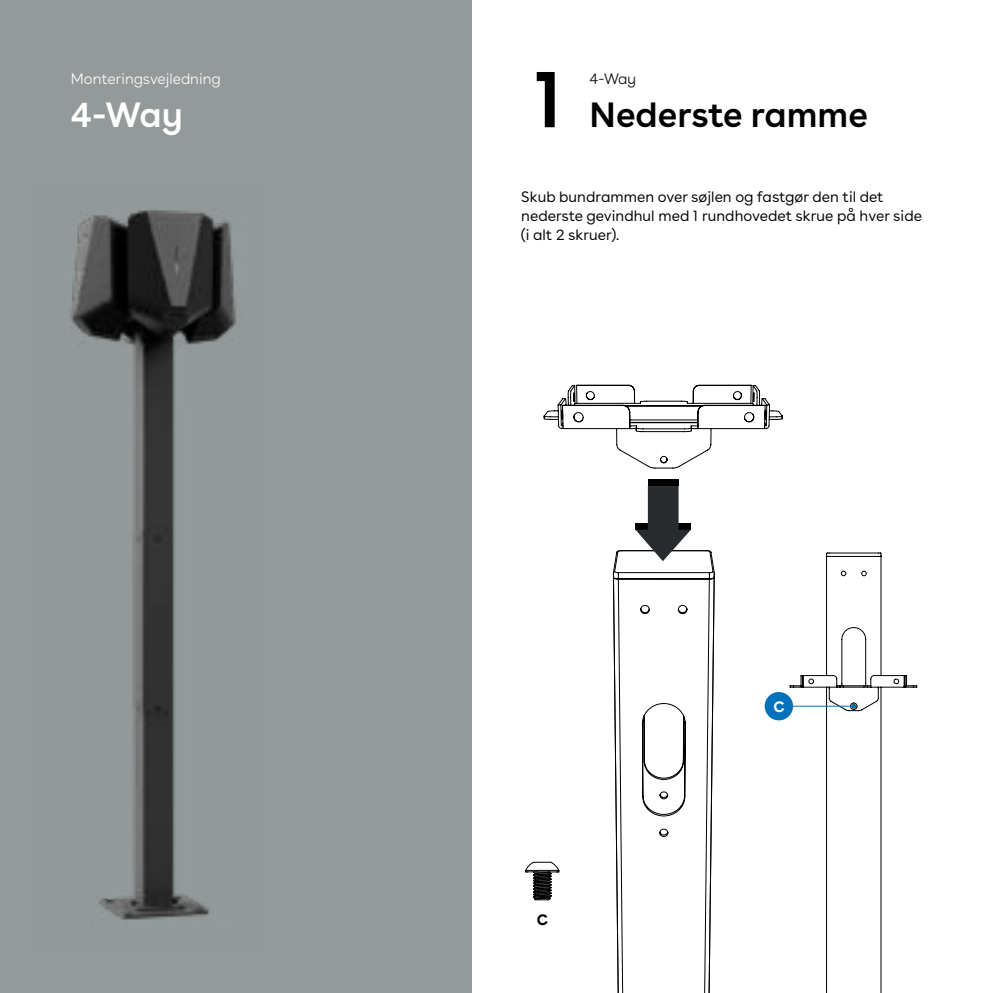
<style>
.page{position:relative;width:993px;height:993px;background:#fff}
.page>*{position:absolute;margin:0;border:0;box-sizing:border-box;transform-origin:0 0}
.t1{font:600 80px "Buenos Aires";color:#000}
.t2{font:600 35px "Buenos Aires";color:#000}
.t3{font:600 35px "Buenos Aires";color:#fff}
.t4{font:15px/18.8px "Buenos Aires";color:#000}
.t5{font:300 15px "Buenos Aires";color:#fff}
.t6{font:300 15px "Buenos Aires";color:#000}
.t7{font:700 15px "Buenos Aires";color:#000}
.t8{font:700 15px "Buenos Aires";color:#fff}
</style>
<div class="page">
<div style="left:0;top:0;width:471px;height:992px;background:#949a9a"></div>
<svg style="left:784px;top:552px;width:134px;height:440px"></svg>
<hr style="left:778px;top:705px;width:75px;height:1px;background:#0072bc">
<svg style="left:851px;top:704px;width:4px;height:4px"></svg>
<svg style="left:525px;top:861px;width:18px;height:39px"></svg>
<img style="left:70px;top:210px;width:166px;height:710px">
<div style="left:764px;top:691px;width:28px;height:29px;background:#0072bc;border-radius:50%"></div>
<svg style="left:543px;top:384px;width:240px;height:608px"></svg>
<div style="left:647px;top:479px;width:31px;height:7px;background:#000"></div>
<svg style="left:635px;top:486px;width:55px;height:75px"></svg>
<p class="t5" style="left:71px;top:67px;width:151px">Monteringsvejledning</p>
<h2 class="t3" style="left:71px;top:86px;width:113px">4-Way</h2>
<h1 class="t1" style="left:532px;top:32px;width:31px">1</h1>
<p class="t6" style="left:589px;top:67px;width:48px">4-Way</p>
<h2 class="t2" style="left:589px;top:86px;width:280px">Nederste ramme</h2>
<p class="t4" style="left:521px;top:186px;width:402px">Skub bundrammen over søjlen og fastgør den til det nederste gevindhul med 1 rundhovedet skrue på hver side (i alt 2 skruer).</p>
<p class="t7" style="left:536px;top:906px;width:13px">C</p>
<p class="t8" style="left:773px;top:693px;width:13px">C</p>
</div>
